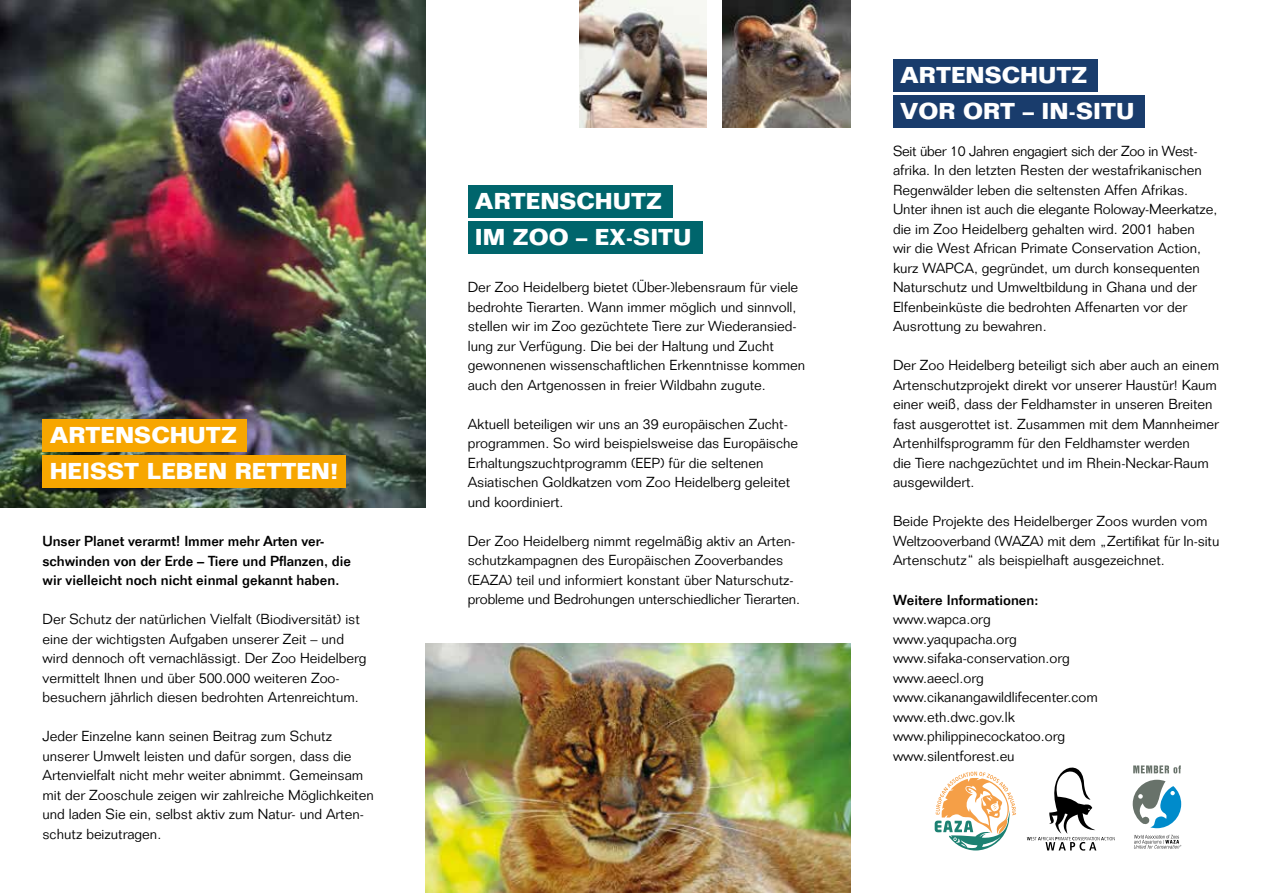
<style>
.page{position:relative;width:1263px;height:893px;background:#fff}
.page>*{position:absolute;margin:0;border:0;box-sizing:border-box;transform-origin:0 0}
.t1{font:700 22.5px "Folio Std";color:#fff}
.t2{font:300 14.25px/19.5px "Folio Std";color:#000}
.t3{font:500 14.25px/19.5px "Folio Std";letter-spacing:-.005em;color:#000}
</style>
<div class="page">
<img style="left:0;top:0;width:425px;height:507px">
<div style="left:43px;top:419px;width:204px;height:32px;background:#f7a600"></div>
<div style="left:468px;top:185px;width:204px;height:32px;background:#00656c"></div>
<div style="left:893px;top:59px;width:204px;height:32px;background:#193c6c"></div>
<div style="left:43px;top:455px;width:303px;height:33px;background:#f7a600"></div>
<div style="left:468px;top:221px;width:235px;height:33px;background:#00656c"></div>
<div style="left:893px;top:95px;width:251px;height:33px;background:#193c6c"></div>
<img style="left:425px;top:644px;width:425px;height:249px">
<img style="left:579px;top:0;width:128px;height:128px">
<svg style="left:935px;top:771px;width:81px;height:79px"></svg>
<svg style="left:1134px;top:835px;width:47px;height:14px"></svg>
<svg style="left:1132px;top:780px;width:49px;height:48px"></svg>
<svg style="left:1133px;top:765px;width:48px;height:8px"></svg>
<svg style="left:1027px;top:767px;width:88px;height:84px"></svg>
<img style="left:723px;top:0;width:127px;height:128px">
<h1 class="t1" style="left:50px;top:421px;width:189px">ARTENSCHUTZ</h1>
<h1 class="t1" style="left:50px;top:458px;width:290px">HEISST LEBEN RETTEN!</h1>
<p class="t3" style="left:43px;top:531px;width:310px">Unser Planet verarmt! Immer mehr Arten ver&shy;schwinden von der Erde – Tiere und Pflanzen, die wir vielleicht noch nicht einmal gekannt haben.</p>
<p class="t2" style="left:43px;top:609px;width:325px">Der Schutz der natürlichen Vielfalt (Biodiversität) ist eine der wichtigsten Aufgaben unserer Zeit – und wird dennoch oft vernachlässigt. Der Zoo Heidelberg vermittelt Ihnen und über 500.000 weiteren Zoo&shy;besuchern jährlich diesen bedrohten Artenreichtum.</p>
<p class="t2" style="left:43px;top:726px;width:333px">Jeder Einzelne kann seinen Beitrag zum Schutz unserer Umwelt leisten und dafür sorgen, dass die Artenvielfalt nicht mehr weiter abnimmt. Gemeinsam mit der Zooschule zeigen wir zahlreiche Möglichkeiten und laden Sie ein, selbst aktiv zum Natur- und Arten&shy;schutz beizutragen.</p>
<h1 class="t1" style="left:475px;top:187px;width:189px">ARTENSCHUTZ</h1>
<h1 class="t1" style="left:475px;top:224px;width:218px">IM ZOO – EX-SITU</h1>
<p class="t2" style="left:468px;top:278px;width:339px">Der Zoo Heidelberg bietet (Über-)lebensraum für viele bedrohte Tierarten. Wann immer möglich und sinnvoll, stellen wir im Zoo gezüchtete Tiere zur Wiederansied&shy;lung zur Verfügung. Die bei der Haltung und Zucht gewonnenen wissenschaftlichen Erkenntnisse kommen auch den Artgenossen in freier Wildbahn zugute.</p>
<p class="t2" style="left:468px;top:414px;width:332px">Aktuell beteiligen wir uns an 39 europäischen Zucht&shy;programmen. So wird beispielsweise das Europäische Erhaltungszuchtprogramm (EEP) für die seltenen Asiatischen Goldkatzen vom Zoo Heidelberg geleitet und koordiniert.</p>
<p class="t2" style="left:468px;top:531px;width:334px">Der Zoo Heidelberg nimmt regelmäßig aktiv an Arten&shy;schutzkampagnen des Europäischen Zooverbandes (EAZA) teil und informiert konstant über Naturschutz&shy;probleme und Bedrohungen unterschiedlicher Tierarten.</p>
<h1 class="t1" style="left:900px;top:61px;width:189px">ARTENSCHUTZ</h1>
<h1 class="t1" style="left:900px;top:98px;width:236px">VOR ORT – IN-SITU</h1>
<p class="t2" style="left:893px;top:141px;width:326px">Seit über 10 Jahren engagiert sich der Zoo in West&shy;afrika. In den letzten Resten der westafrikanischen Regenwälder leben die seltensten Affen Afrikas.<br>Unter ihnen ist auch die elegante Roloway-Meerkatze, die im Zoo Heidelberg gehalten wird. 2001 haben<br>wir die West African Primate Conservation Action, kurz WAPCA, gegründet, um durch konsequenten Naturschutz und Umweltbildung in Ghana und der Elfenbeinküste die bedrohten Affenarten vor der Ausrottung zu bewahren.</p>
<p class="t2" style="left:893px;top:356px;width:327px">Der Zoo Heidelberg beteiligt sich aber auch an einem Artenschutzprojekt direkt vor unserer Haustür! Kaum einer weiß, dass der Feldhamster in unseren Breiten fast ausgerottet ist. Zusammen mit dem Mannheimer Artenhilfsprogramm für den Feldhamster werden<br>die Tiere nachgezüchtet und im Rhein-Neckar-Raum ausgewildert.</p>
<p class="t2" style="left:893px;top:512px;width:328px">Beide Projekte des Heidelberger Zoos wurden vom<br>Weltzooverband (WAZA) mit dem „Zertifikat für In-situ<br>Artenschutz“ als beispielhaft ausgezeichnet.</p>
<p class="t3" style="left:893px;top:590px;width:147px">Weitere Informationen:</p>
<p class="t2" style="left:893px;top:609px;width:206px">www.wapca.org www.yaqupacha.org www.sifaka-conservation.org www.aeecl.org www.cikanangawildlifecenter.com www.eth.dwc.gov.lk www.philippinecockatoo.org www.silentforest.eu</p>
</div>
